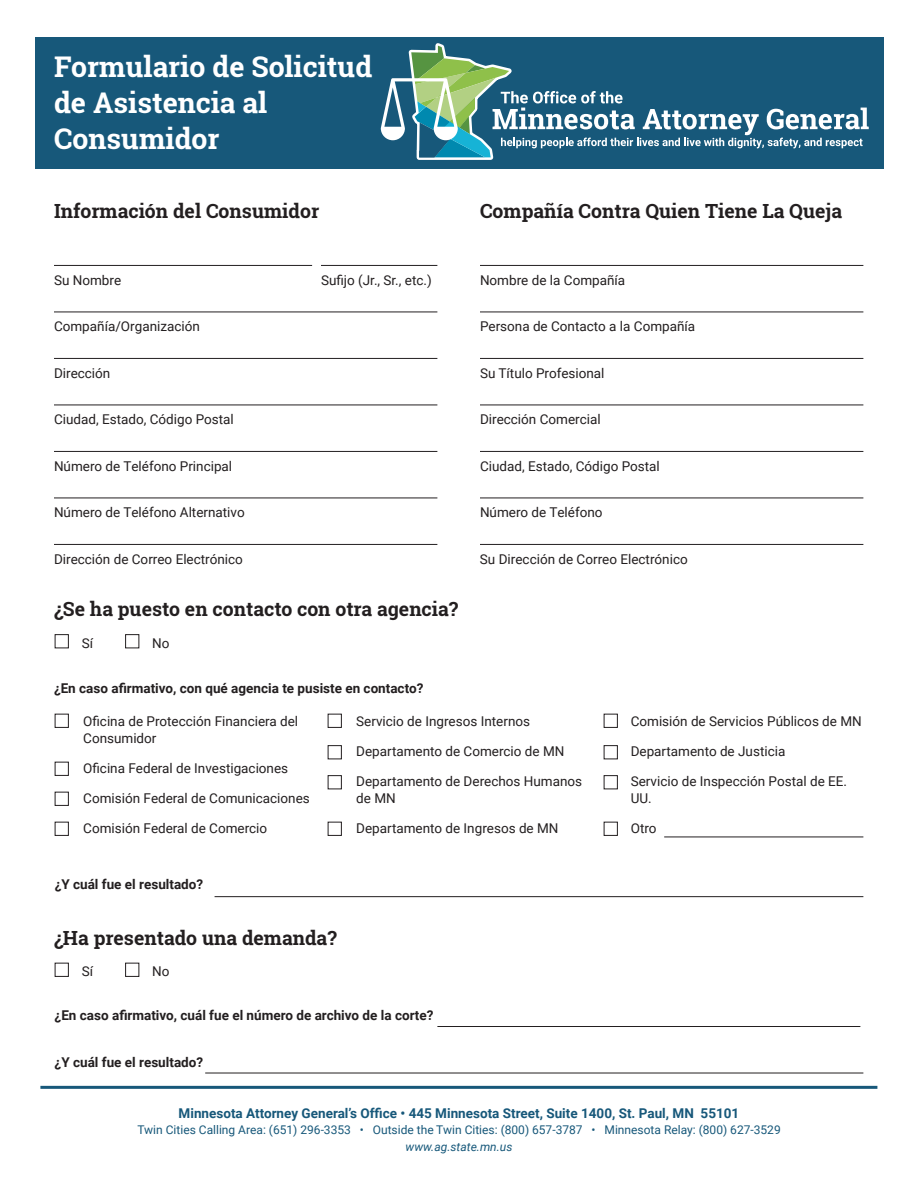
<style>
.page{position:relative;width:918px;height:1188px;background:#fff}
.page>*{position:absolute;margin:0;border:0;box-sizing:border-box;transform-origin:0 0}
.h1{font:700 28.5px/36px "Roboto Slab";color:#fff}
.h4{font:700 19.5px "Roboto Slab";color:#231f20}
.p{font:13.5px/16.5px "Roboto";color:#231f20}
.p-2{font:700 13.5px "Roboto";color:#231f20}
.t1{font:700 13.5px "Roboto";color:#17587a}
.t2{font:12px/16.5px "Roboto";color:#17587a;text-align:center}
.s1{font-style:italic}
</style>
<div class="page">
<hr style="left:40px;top:1086px;width:837px;height:3px;background:#17587a">
<div style="left:35px;top:37px;width:848px;height:131px;background:#17587a"></div>
<svg style="left:381px;top:43px;width:488px;height:117px"></svg>
<hr style="left:54px;top:265px;width:258px;height:1px;background:#231f20">
<hr style="left:321px;top:265px;width:116px;height:1px;background:#231f20">
<hr style="left:480px;top:265px;width:383px;height:1px;background:#231f20">
<hr style="left:54px;top:312px;width:383px;height:1px;background:#231f20">
<hr style="left:480px;top:312px;width:383px;height:1px;background:#231f20">
<hr style="left:54px;top:358px;width:383px;height:1px;background:#231f20">
<hr style="left:480px;top:358px;width:383px;height:1px;background:#231f20">
<hr style="left:54px;top:405px;width:383px;height:1px;background:#231f20">
<hr style="left:480px;top:405px;width:383px;height:1px;background:#231f20">
<hr style="left:54px;top:451px;width:383px;height:1px;background:#231f20">
<hr style="left:480px;top:451px;width:383px;height:1px;background:#231f20">
<hr style="left:54px;top:498px;width:383px;height:1px;background:#231f20">
<hr style="left:480px;top:498px;width:383px;height:1px;background:#231f20">
<hr style="left:54px;top:544px;width:383px;height:1px;background:#231f20">
<hr style="left:437px;top:1026px;width:423px;height:1px;background:#231f20">
<hr style="left:205px;top:1073px;width:658px;height:1px;background:#231f20">
<hr style="left:215px;top:896px;width:648px;height:1px;background:#231f20">
<div style="left:55px;top:634px;width:14px;height:14px;border:1px solid #231f20"></div>
<div style="left:55px;top:963px;width:14px;height:14px;border:1px solid #231f20"></div>
<div style="left:55px;top:714px;width:14px;height:14px;border:1px solid #231f20"></div>
<div style="left:328px;top:714px;width:14px;height:14px;border:1px solid #231f20"></div>
<div style="left:604px;top:714px;width:14px;height:14px;border:1px solid #231f20"></div>
<div style="left:55px;top:762px;width:14px;height:14px;border:1px solid #231f20"></div>
<div style="left:328px;top:745px;width:14px;height:14px;border:1px solid #231f20"></div>
<div style="left:604px;top:745px;width:14px;height:14px;border:1px solid #231f20"></div>
<div style="left:55px;top:792px;width:14px;height:14px;border:1px solid #231f20"></div>
<div style="left:328px;top:775px;width:14px;height:14px;border:1px solid #231f20"></div>
<div style="left:604px;top:775px;width:14px;height:14px;border:1px solid #231f20"></div>
<div style="left:55px;top:822px;width:14px;height:14px;border:1px solid #231f20"></div>
<div style="left:328px;top:822px;width:14px;height:14px;border:1px solid #231f20"></div>
<div style="left:604px;top:822px;width:14px;height:14px;border:1px solid #231f20"></div>
<div style="left:125px;top:634px;width:14px;height:14px;border:1px solid #231f20"></div>
<div style="left:125px;top:963px;width:14px;height:14px;border:1px solid #231f20"></div>
<hr style="left:480px;top:544px;width:383px;height:1px;background:#231f20">
<hr style="left:664px;top:837px;width:199px;height:1px;background:#231f20">
<h1 class="h1" style="left:54px;top:49px;width:320px">Formulario de Solicitud de Asistencia al<br>Consumidor</h1>
<h4 class="h4" style="left:54px;top:198px;width:267px">Información del Consumidor</h4>
<h4 class="h4" style="left:480px;top:198px;width:364px">Compañía Contra Quien Tiene La Queja</h4>
<p class="p" style="left:54px;top:271px;width:69px">Su Nombre</p>
<p class="p" style="left:321px;top:271px;width:112px">Sufijo (Jr., Sr., etc.)</p>
<p class="p" style="left:480px;top:271px;width:147px">Nombre de la Compañía</p>
<p class="p" style="left:54px;top:318px;width:147px">Compañía/Organización</p>
<p class="p" style="left:480px;top:318px;width:217px">Persona de Contacto a la Compañía</p>
<p class="p" style="left:54px;top:364px;width:58px">Dirección</p>
<p class="p" style="left:480px;top:364px;width:126px">Su Título Profesional</p>
<p class="p" style="left:54px;top:411px;width:181px">Ciudad, Estado, Código Postal</p>
<p class="p" style="left:480px;top:411px;width:122px">Dirección Comercial</p>
<p class="p" style="left:54px;top:457px;width:180px">Número de Teléfono Principal</p>
<p class="p" style="left:480px;top:457px;width:181px">Ciudad, Estado, Código Postal</p>
<p class="p" style="left:54px;top:504px;width:192px">Número de Teléfono Alternativo</p>
<p class="p" style="left:480px;top:504px;width:124px">Número de Teléfono</p>
<p class="p" style="left:54px;top:550px;width:190px">Dirección de Correo Electrónico</p>
<p class="p" style="left:480px;top:550px;width:209px">Su Dirección de Correo Electrónico</p>
<h4 class="h4" style="left:54px;top:596px;width:406px">¿Se ha puesto en contacto con otra agencia?</h4>
<p class="p-2" style="left:54px;top:678px;width:371px">¿En caso afirmativo, con qué agencia te pusiste en contacto?</p>
<p class="p" style="left:83px;top:713px;width:216px">Oficina de Protección Financiera del<br>Consumidor</p>
<p class="p" style="left:83px;top:759px;width:207px">Oficina Federal de Investigaciones</p>
<p class="p" style="left:83px;top:789px;width:228px">Comisión Federal de Comunicaciones</p>
<p class="p" style="left:83px;top:819px;width:186px">Comisión Federal de Comercio</p>
<p class="p-2" style="left:55px;top:875px;width:150px">¿Y cuál fue el resultado?</p>
<h4 class="h4" style="left:54px;top:924px;width:284px">¿Ha presentado una demanda?</h4>
<p class="p" style="left:356px;top:713px;width:175px">Servicio de Ingresos Internos</p>
<p class="p" style="left:356px;top:743px;width:210px">Departamento de Comercio de MN</p>
<p class="p" style="left:356px;top:773px;width:228px">Departamento de Derechos Humanos de MN</p>
<p class="p" style="left:356px;top:819px;width:204px">Departamento de Ingresos de MN</p>
<p class="p-2" style="left:55px;top:1006px;width:380px">¿En caso afirmativo, cuál fue el número de archivo de la corte?</p>
<p class="p-2" style="left:55px;top:1052px;width:150px">¿Y cuál fue el resultado?</p>
<p class="p" style="left:631px;top:713px;width:233px">Comisión de Servicios Públicos de MN</p>
<p class="p" style="left:631px;top:743px;width:156px">Departamento de Justicia</p>
<p class="p" style="left:631px;top:773px;width:218px">Servicio de Inspección Postal de EE.<br>UU.</p>
<p class="p" style="left:631px;top:819px;width:27px">Otro</p>
<p class="t1" style="left:179px;top:1103px;width:562px">Minnesota Attorney General’s Office • 445 Minnesota Street, Suite 1400, St. Paul, MN 55101</p>
<p class="t2" style="left:137px;top:1121px;width:645px">Twin Cities Calling Area: (651) 296-3353 • Outside the Twin Cities: (800) 657-3787 • Minnesota Relay: (800) 627-3529 <span class="s1">www.ag.state.mn.us</span></p>
</div>
